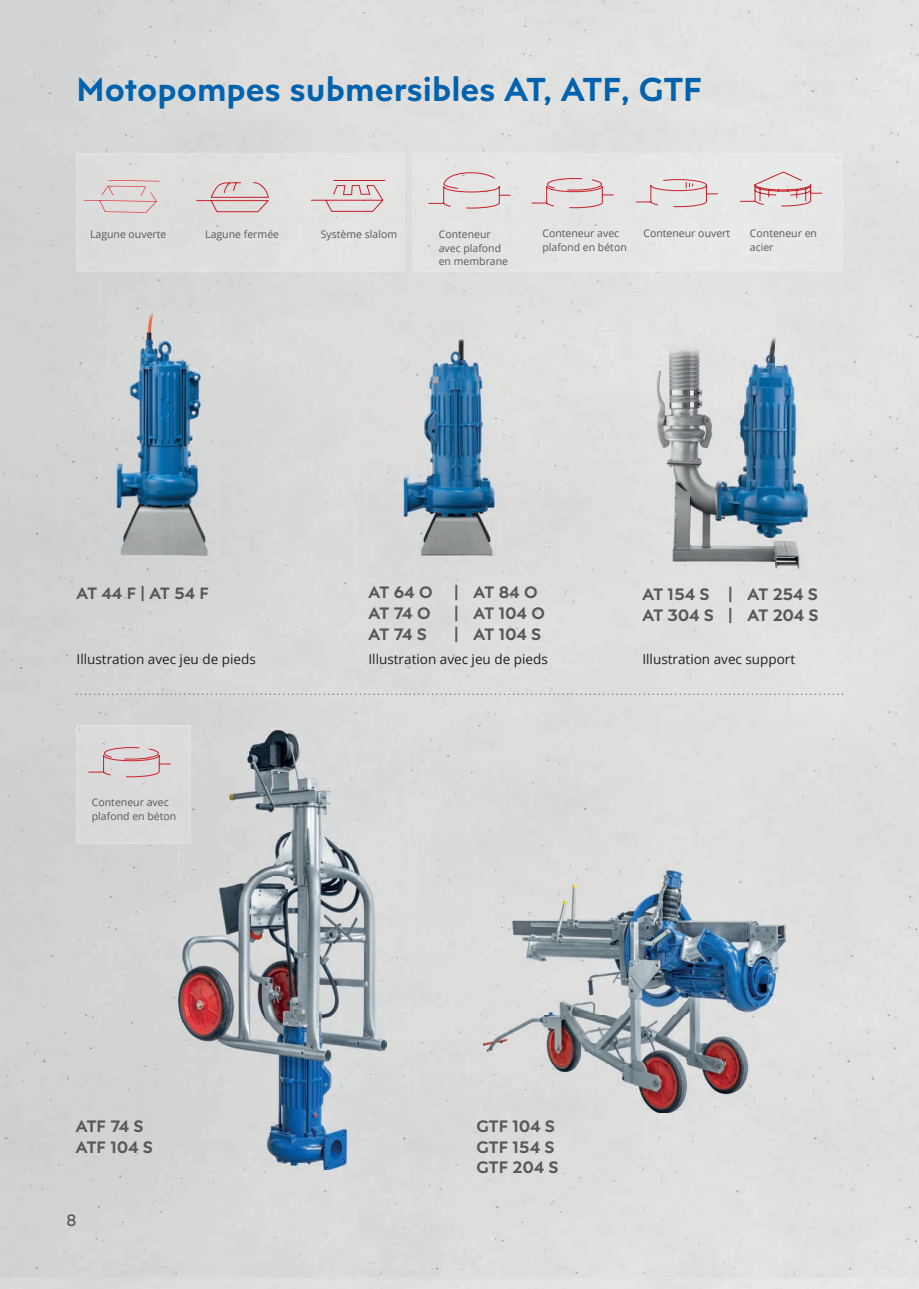
<style>
.page{position:relative;width:919px;height:1289px;background:#fff}
.page>*{position:absolute;margin:0;border:0;box-sizing:border-box;transform-origin:0 0}
.t1{font:600 33px "Posterama Text";color:#0163ae}
.t2{font:600 16.5px/21px "Posterama Text";letter-spacing:-.05em;color:#57585a}
.t3{font:600 16.5px/20.5px "Posterama Text";color:#57585a}
.t4{font:16.5px "Posterama Text";color:#57585a}
.t5{font:600 16.35px "Posterama Text";color:#57585a}
.t6{font:13.5px "Open Sans";color:#231f20}
.t7{font:10.5px/13.5px "Open Sans";color:#57585a}
</style>
<div class="page">
<div style="left:0;top:161px;width:102px;height:1127px;background:#d1d2d4"></div>
<div style="left:817px;top:161px;width:101px;height:1127px;background:#e0e0de"></div>
<div style="left:102px;top:322px;width:51px;height:403px;background:#d2d3d5"></div>
<div style="left:357px;top:375px;width:51px;height:913px;background:#dcdbda"></div>
<div style="left:102px;top:843px;width:102px;height:445px;background:#d2d3d5"></div>
<div style="left:510px;top:1112px;width:256px;height:176px;background:#e0e0de"></div>
<div style="left:204px;top:1169px;width:154px;height:119px;background:#d9dbda"></div>
<div style="left:77px;top:153px;width:327px;height:118px;background:#e0e0de"></div>
<div style="left:77px;top:725px;width:113px;height:118px;background:#dad9d9"></div>
<div style="left:412px;top:153px;width:430px;height:118px;background:#e4e5e4"></div>
<img style="left:106px;top:313px;width:113px;height:247px">
<img style="left:179px;top:730px;width:207px;height:439px">
<img style="left:179px;top:730px;width:11px;height:113px">
<img style="left:483px;top:870px;width:302px;height:242px">
<img style="left:399px;top:334px;width:102px;height:223px">
<img style="left:648px;top:308px;width:169px;height:264px">
<img style="left:76px;top:693px;width:767px;height:2px">
<svg style="left:196px;top:182px;width:73px;height:30px;background:#dcc6c6"></svg>
<svg style="left:531px;top:178px;width:83px;height:30px;background:#e0d0d0"></svg>
<svg style="left:635px;top:179px;width:83px;height:28px;background:#e3d5d4"></svg>
<svg style="left:739px;top:171px;width:83px;height:36px;background:#e2d1d0"></svg>
<svg style="left:310px;top:180px;width:75px;height:32px;background:#dfcbcb"></svg>
<svg style="left:428px;top:172px;width:83px;height:37px;background:#e1d5d5"></svg>
<svg style="left:88px;top:746px;width:83px;height:31px;background:#d9c8c9"></svg>
<svg style="left:84px;top:186px;width:73px;height:27px;background:#ddcfcf"></svg>
<hr style="left:108px;top:180px;width:51px;height:1px;background:#e01e25">
<h1 class="t1" style="left:77px;top:67px;width:626px">Motopompes submersibles AT, ATF, GTF</h1>
<p class="t7" style="left:90px;top:227px;width:78px">Lagune ouverte</p>
<p class="t7" style="left:542px;top:226px;width:86px">Conteneur avec plafond en béton</p>
<p class="t7" style="left:205px;top:227px;width:75px">Lagune fermée</p>
<p class="t7" style="left:321px;top:227px;width:78px">Système slalom</p>
<p class="t7" style="left:643px;top:226px;width:88px">Conteneur ouvert</p>
<p class="t7" style="left:749px;top:226px;width:69px">Conteneur en acier</p>
<p class="t7" style="left:438px;top:227px;width:71px">Conteneur avec plafond en membrane</p>
<h3 class="t5" style="left:77px;top:582px;width:134px">AT 44 F | AT 54 F</h3>
<h2 class="t2" style="left:368px;top:581px;width:66px">AT 64 O</h2>
<h2 class="t2" style="left:454px;top:581px;width:85px">| AT 84 O</h2>
<h2 class="t2" style="left:368px;top:602px;width:64px">AT 74 O</h2>
<h2 class="t2" style="left:454px;top:602px;width:92px">| AT 104 O</h2>
<h2 class="t2" style="left:368px;top:623px;width:60px">AT 74 S</h2>
<h2 class="t2" style="left:454px;top:623px;width:89px">| AT 104 S</h2>
<p class="t6" style="left:77px;top:649px;width:181px">Illustration avec jeu de pieds</p>
<p class="t6" style="left:368px;top:649px;width:181px">Illustration avec jeu de pieds</p>
<p class="t7" style="left:92px;top:795px;width:86px">Conteneur avec plafond en béton</p>
<h2 class="t2" style="left:642px;top:583px;width:177px">AT 154 S | AT 254 S<br>AT 304 S | AT 204 S</h2>
<p class="t6" style="left:642px;top:649px;width:154px">Illustration avec support</p>
<h2 class="t2" style="left:76px;top:1115px;width:78px;line-height:20.5px">ATF 74 S<br>ATF 104 S</h2>
<h2 class="t3" style="left:476px;top:1115px;width:83px">GTF 104 S<br>GTF 154 S<br>GTF 204 S</h2>
<h2 class="t4" style="left:67px;top:1209px;width:11px">8</h2>
</div>
